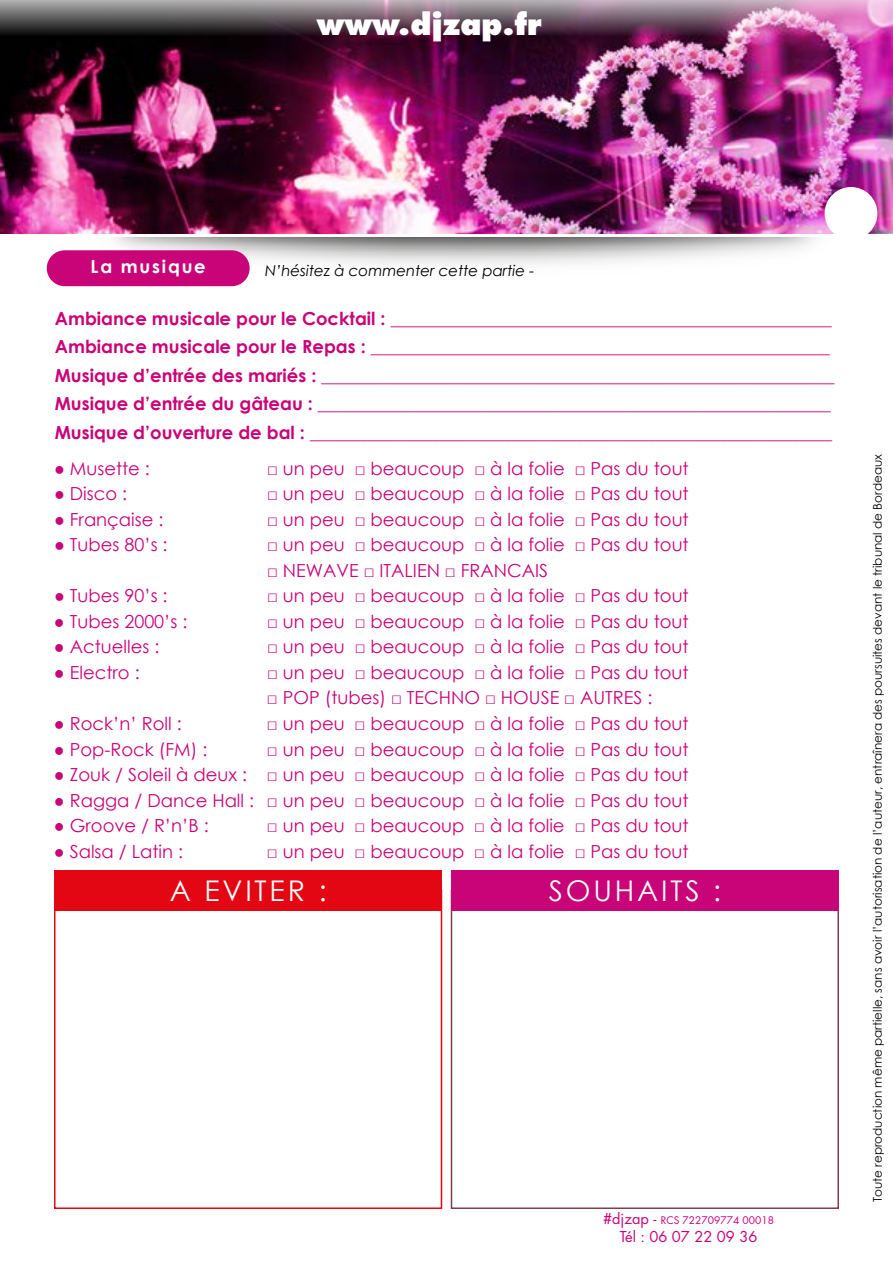
<style>
.page{position:relative;width:893px;height:1263px;background:#fff}
.page>*{position:absolute;margin:0;border:0;box-sizing:border-box;transform-origin:0 0}
.t1{font:800 29.25px "Futura Std";color:#fff}
.t2{font:28.5px "Century Gothic";letter-spacing:.1em;color:#fff}
.t3{font:18px "Century Gothic";color:#c90378}
.t4{font:700 18px/28.5px "Century Gothic";color:#c90378}
.t5{font:700 18px "Century Gothic";letter-spacing:.1em;color:#fff}
.t6{font:italic 15px "Century Gothic";color:#000}
.t7{font:14.55px "Futura Std";color:#c90378}
.t8{font:12px "Century Gothic";color:#000}
.t9{font:10.2px "Futura Std";color:#c90378}
.s1{font-size:14.55px}
</style>
<div class="page">
<img style="left:46px;top:237px;width:770px;height:50px">
<img style="left:0;top:0;width:893px;height:234px">
<div style="left:825px;top:187px;width:52px;height:53px;background:#fff;border-radius:50%"></div>
<div style="left:47px;top:250px;width:203px;height:36px;background:#c90378;border-radius:18px"></div>
<div style="left:54px;top:890px;width:388px;height:319px;background:#fff;border:2px solid #e30613"></div>
<div style="left:451px;top:890px;width:388px;height:319px;background:#fff;border:2px solid #833d4d"></div>
<div style="left:54px;top:871px;width:388px;height:40px;background:#e30613"></div>
<div style="left:451px;top:871px;width:387px;height:40px;background:#c90378"></div>
<h1 class="t1" style="left:317px;top:5px;width:226px">www.djzap.fr</h1>
<p class="t5" style="left:91px;top:253px;width:117px">La musique</p>
<p class="t4" style="left:55px;top:303px;width:781px">Ambiance musicale pour le Cocktail : _________________________________________________ Ambiance musicale pour le Repas : ___________________________________________________ Musique d’entrée des mariés : _________________________________________________________ Musique d’entrée du gâteau : _________________________________________________________ Musique d’ouverture de bal : __________________________________________________________</p>
<p class="t6" style="left:265px;top:260px;width:271px">N’hésitez à commenter cette partie -</p>
<p class="t3" style="left:54px;top:456px;width:97px">● Musette :</p>
<p class="t3" style="left:267px;top:456px;width:423px">□ un peu □ beaucoup □ à la folie □ Pas du tout</p>
<p class="t3" style="left:54px;top:481px;width:75px">● Disco :</p>
<p class="t3" style="left:267px;top:481px;width:423px">□ un peu □ beaucoup □ à la folie □ Pas du tout</p>
<p class="t3" style="left:54px;top:507px;width:111px">● Française :</p>
<p class="t3" style="left:267px;top:507px;width:423px">□ un peu □ beaucoup □ à la folie □ Pas du tout</p>
<p class="t3" style="left:54px;top:532px;width:115px">● Tubes 80’s :</p>
<p class="t3" style="left:267px;top:532px;width:423px">□ un peu □ beaucoup □ à la folie □ Pas du tout</p>
<p class="t3" style="left:267px;top:558px;width:283px">□ NEWAVE □ ITALIEN □ FRANCAIS</p>
<p class="t3" style="left:54px;top:583px;width:115px">● Tubes 90’s :</p>
<p class="t3" style="left:267px;top:583px;width:423px">□ un peu □ beaucoup □ à la folie □ Pas du tout</p>
<p class="t3" style="left:54px;top:609px;width:135px">● Tubes 2000’s :</p>
<p class="t3" style="left:267px;top:609px;width:423px">□ un peu □ beaucoup □ à la folie □ Pas du tout</p>
<p class="t3" style="left:54px;top:634px;width:107px">● Actuelles :</p>
<p class="t3" style="left:267px;top:634px;width:423px">□ un peu □ beaucoup □ à la folie □ Pas du tout</p>
<p class="t3" style="left:54px;top:660px;width:87px">● Electro :</p>
<p class="t3" style="left:267px;top:660px;width:423px">□ un peu □ beaucoup □ à la folie □ Pas du tout</p>
<p class="t3" style="left:267px;top:685px;width:387px">□ POP (tubes) □ TECHNO □ HOUSE □ AUTRES :</p>
<p class="t3" style="left:54px;top:711px;width:129px">● Rock’n’ Roll :</p>
<p class="t3" style="left:267px;top:711px;width:423px">□ un peu □ beaucoup □ à la folie □ Pas du tout</p>
<p class="t3" style="left:54px;top:736px;width:155px">● Pop-Rock (FM) :</p>
<p class="t3" style="left:267px;top:736px;width:423px">□ un peu □ beaucoup □ à la folie □ Pas du tout</p>
<p class="t3" style="left:54px;top:762px;width:636px">● Zouk / Soleil à deux : □ un peu □ beaucoup □ à la folie □ Pas du tout</p>
<p class="t3" style="left:54px;top:787px;width:636px">● Ragga / Dance Hall : □ un peu □ beaucoup □ à la folie □ Pas du tout</p>
<p class="t3" style="left:54px;top:813px;width:156px">● Groove / R’n’B :</p>
<p class="t3" style="left:267px;top:813px;width:423px">□ un peu □ beaucoup □ à la folie □ Pas du tout</p>
<p class="t3" style="left:54px;top:838px;width:131px">● Salsa / Latin :</p>
<p class="t3" style="left:267px;top:838px;width:423px">□ un peu □ beaucoup □ à la folie □ Pas du tout</p>
<h2 class="t2" style="left:170px;top:870px;width:158px">A EVITER :</h2>
<h2 class="t2" style="left:549px;top:870px;width:174px">SOUHAITS :</h2>
<p class="t9" style="left:603px;top:1214px;width:172px"><span class="s1">#djzap -</span> RCS 722709774 00018</p>
<p class="t7" style="left:620px;top:1227px;width:139px">Tél : 06 07 22 09 36</p>
<p class="t8" style="left:869px;top:1202px;width:750px;rotate:-90deg">Toute reproduction même partielle, sans avoir l’autorisation de l’auteur, entraînera des poursuites devant le tribunal de Bordeaux</p>
</div>
